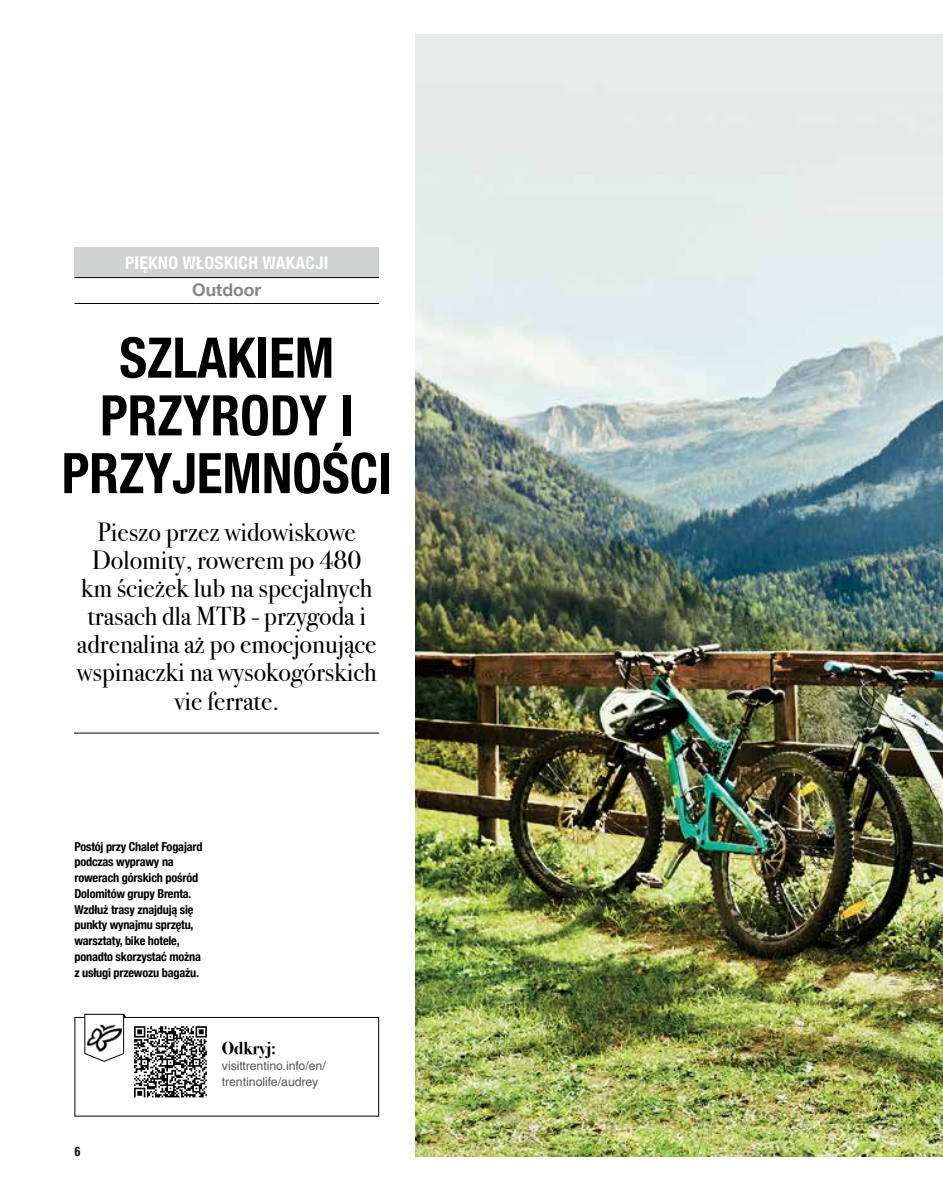
<style>
.page{position:relative;width:943px;height:1191px;background:#fff}
.page>*{position:absolute;margin:0;border:0;box-sizing:border-box;transform-origin:0 0}
.t1{font:700 condensed 56px/57.8px "Helvetica Neue";color:#000;text-align:center;scale:.95 1}
.t2{font:26.25px/28px "Bodoni Svty Two ITCTT";color:#000;text-align:center}
.t3{font:700 condensed 17.5px "Helvetica Neue";letter-spacing:.02em;color:#fff}
.t4{font:700 17.5px "Helvetica Neue";color:#868786}
.t5{font:700 17.5px "Bodoni Svty Two ITCTT";color:#000}
.t6{font:700 condensed 12.25px/15.8px "Helvetica Neue";letter-spacing:-.015em;color:#000}
.t7{font:12.25px/15.8px "Helvetica LT Std";color:#565655}
.t8{font:700 condensed 12.25px "Helvetica LT Std";color:#000}
</style>
<div class="page">
<img style="left:415px;top:35px;width:528px;height:1121px">
<div style="left:74px;top:247px;width:305px;height:30px;background:#d0d1d1"></div>
<hr style="left:74px;top:303px;width:305px;height:1px;background:#000">
<hr style="left:74px;top:277px;width:305px;height:1px;background:#000">
<hr style="left:74px;top:732px;width:305px;height:1px;background:#000">
<div style="left:74px;top:1017px;width:305px;height:99px;border:1px solid #000"></div>
<svg style="left:84px;top:1013px;width:42px;height:49px"></svg>
<svg style="left:134px;top:1026px;width:73px;height:71px"></svg>
<h3 class="t3" style="left:125px;top:248px;width:205px">PIĘKNO WŁOSKICH WAKACJI</h3>
<h3 class="t4" style="left:192px;top:276px;width:71px">Outdoor</h3>
<h1 class="t1" style="left:62px;top:325px;width:349px">SZLAKIEM<br>PRZYRODY I<br>PRZYJEMNOŚCI</h1>
<h2 class="t2" style="left:77px;top:516px;width:301px">Pieszo przez widowiskowe<br>Dolomity, rowerem po 480 km ścieżek lub na specjalnych trasach dla MTB - przygoda i adrenalina aż po emocjonujące wspinaczki na wysokogórskich vie ferrate.</h2>
<p class="t6" style="left:74px;top:837px;width:130px">Postój przy Chalet Fogajard podczas wyprawy na rowerach górskich pośród<br>Dolomitów grupy Brenta.<br>Wzdłuż trasy znajdują się punkty wynajmu sprzętu, warsztaty, bike hotele, ponadto skorzystać można z usługi przewozu bagażu.</p>
<p class="t8" style="left:74px;top:1144px;width:8px">6</p>
<h3 class="t5" style="left:222px;top:1033px;width:56px">Odkryj:</h3>
<p class="t7" style="left:222px;top:1057px;width:105px">visittrentino.info/en/ trentinolife/audrey</p>
</div>
